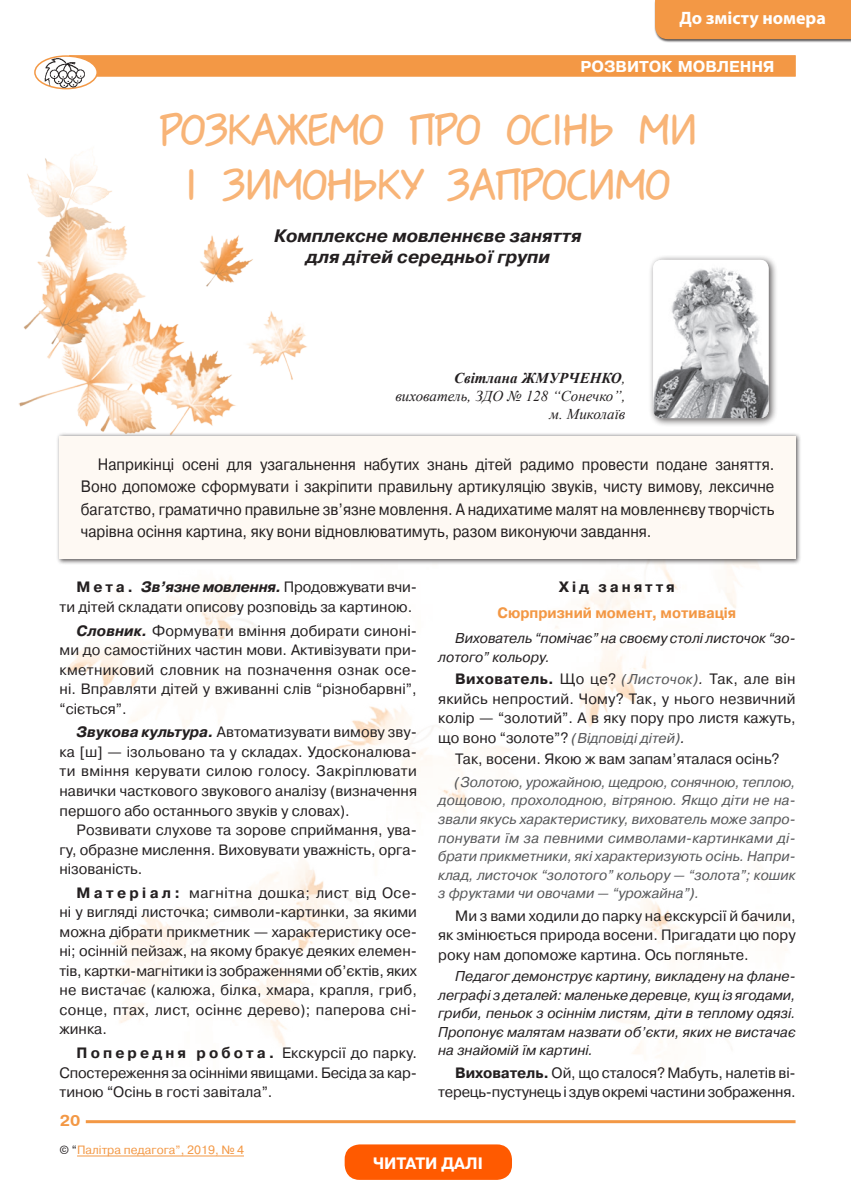
<style>
.page{position:relative;width:851px;height:1204px;background:#fff}
.page>*{position:absolute;margin:0;border:0;box-sizing:border-box;transform-origin:0 0}
.Head{font:46.5px/55.8px "Irina CTT";color:#f8b477;text-align:center}
.Head_sub{font:italic 700 18px/21px "Pragmatica C";color:#231f20;text-align:center}
.t1{font:700 18px "Myriad Pro";color:#fff}
.Врез{font:16.5px/22.5px "Pragmatica C";color:#231f20;text-align:justify;scale:.9 1}
.t2{font:700 16.5px "Pragmatica C";color:#fff}
.Body{font:15px/19.5px "Pragmatica C";color:#231f20;text-align:justify}
.Writer{font:italic 15px/18px "Times New Roman";color:#231f20;text-align:right}
.Главки{font:700 15px "Pragmatica C";color:#f39845;scale:.95 1}
.Rubr{font:700 15px "Ukrainian Pragmatica";color:#fff}
.Glavka_2{font:700 15px "Pragmatica C";letter-spacing:.2em;color:#231f20}
.t3{font:700 15px "Ukrainian Pragmatica";color:#f39845}
.Ремарка-речення{font:italic 14.25px/18.6px "Pragmatica C";color:#57585a;text-align:justify}
.Ремарка-речення-2{font:italic 14.25px/18.6px "Pragmatica C";color:#231f20}
.Body-2{font:italic 14.25px "Pragmatica C";color:#57585a}
.t4{font:12px "Pragmatica C";color:#f39845}
.s1{font-weight:700}
.s2{font-weight:700;font-style:italic}
.s3{font-style:italic;font-size:14.25px;color:#57585a}
.s4{font-style:italic}
.s5{font-style:normal;font-size:15px;color:#231f20}
.s6{font-size:15px;color:#231f20}
.s7{color:#231f20}
</style>
<div class="page">
<hr style="left:86px;top:1120px;width:709px;height:3px;background:#f39845">
<div style="left:69px;top:55px;width:726px;height:22px;background:#f39845;border:1px solid #f39845"></div>
<svg style="left:35px;top:56px;width:62px;height:33px"></svg>
<div style="left:34px;top:55px;width:64px;height:34px;border:2px solid #f39845;border-radius:50%"></div>
<img style="left:18px;top:152px;width:289px;height:280px">
<img style="left:65px;top:565px;width:726px;height:507px">
<img style="left:45px;top:58px;width:41px;height:30px">
<div style="left:647px;top:254px;width:131px;height:173px;background:#231f20;opacity:.75"></div>
<img style="left:653px;top:260px;width:115px;height:158px">
<div style="left:56px;top:432px;width:745px;height:133px;background:#231f20;opacity:.75"></div>
<div style="left:60px;top:435px;width:735px;height:123px;background:#fef9f3"></div>
<div style="left:654px;top:0;width:196px;height:43px;background:#231f20;opacity:.75"></div>
<div style="left:655px;top:0;width:195px;height:39px;background:#f39845"></div>
<hr style="left:77px;top:1155px;width:167px;height:1px;background:#f39845">
<div style="left:344px;top:1144px;width:168px;height:35px;background:#ff5a00;border-radius:15px"></div>
<p class="t1" style="left:679px;top:6px;width:148px">До змісту номера</p>
<p class="Rubr" style="left:580px;top:58px;width:195px">РОЗВИТОК МОВЛЕННЯ</p>
<p class="Head" style="left:159px;top:98px;width:539px">РОЗКАЖЕМО ПРО ОСІНЬ МИ<br>І ЗИМОНЬКУ ЗАПРОСИМО</p>
<p class="Head_sub" style="left:274px;top:225px;width:309px">Комплексне мовленнєве заняття для дітей середньої групи</p>
<p class="Writer" style="left:395px;top:368px;width:231px"><span class="s1">Світлана ЖМУРЧЕНКО</span>, вихователь, ЗДО № 128 “Сонечкоˮ,</p>
<p class="Writer" style="left:549px;top:404px;width:77px">м. Миколаїв</p>
<p class="Врез" style="left:81px;top:453px;width:772px;text-indent:17px">Наприкінці осені для узагальнення набутих знань дітей радимо провести подане заняття.<br>Воно допоможе сформувати і закріпити правильну артикуляцію звуків, чисту вимову, лексичне багатство, граматично правильне зв’язне мовлення. А надихатиме малят на мовленнєву творчість чарівна осіння картина, яку вони відновлюватимуть, разом виконуючи завдання.</p>
<p class="Body" style="left:60px;top:577px;width:359px;text-indent:17px"><span class="s1">М е т а .</span> <span class="s2">Зв’язне мовлення.</span> Продовжувати вчи&shy;ти дітей складати описову розповідь за картиною.</p>
<p class="Body" style="left:60px;top:620px;width:359px;text-indent:17px"><span class="s2">Словник.</span> Формувати вміння добирати синоні&shy;ми до самостійних частин мови. Активізувати при&shy;кметниковий словник на позначення ознак осе&shy;ні. Вправляти дітей у вживанні слів “різнобарвні”, “сіється”.</p>
<p class="Body" style="left:60px;top:722px;width:359px;text-indent:17px"><span class="s2">Звукова культура.</span> Автоматизувати вимову зву&shy;ка [ш] — ізольовано та у складах. Удосконалюва&shy;ти вміння керувати силою голосу. Закріплювати навички часткового звукового аналізу (визначення першого або останнього звуків у словах).</p>
<p class="Body" style="left:60px;top:820px;width:359px;text-indent:17px">Розвивати слухове та зорове сприймання, ува&shy;гу, образне мислення. Виховувати уважність, орга&shy;нізованість.</p>
<p class="Body" style="left:60px;top:882px;width:359px;text-indent:17px"><span class="s1">М а т е р і а л :</span> магнітна дошка; лист від Осе&shy;ні у вигляді листочка; символи-картинки, за якими можна дібрати прикметник — характеристику осе&shy;ні; осінній пейзаж, на якому бракує деяких елемен&shy;тів, картки-магнітики із зображеннями об’єктів, яких не вистачає (калюжа, білка, хмара, крапля, гриб, сонце, птах, лист, осіннє дерево); паперова сні&shy;жинка.</p>
<p class="Body" style="left:60px;top:1043px;width:359px;text-indent:17px"><span class="s1">Попередня робота.</span> Екскурсії допарку.<br>Спостереження за осінніми явищами. Бесіда за кар&shy;тиною “Осінь в гості завітала”.</p>
<p class="t3" style="left:60px;top:1112px;width:22px">20</p>
<p class="Glavka_2" style="left:559px;top:579px;width:117px">Хід заняття</p>
<p class="Главки" style="left:497px;top:604px;width:253px">Сюрпризний момент, мотивація</p>
<p class="Ремарка-речення-2" style="left:438px;top:629px;width:359px;text-indent:17px">Вихователь “помічає” на своєму столі листочок “зо&shy;лотого” кольору.</p>
<p class="Body" style="left:438px;top:669px;width:359px;text-indent:17px"><span class="s1">Вихователь.</span> Що це? <span class="s3">(Листочок)</span><span class="s4">.</span> Так, але він якийсь непростий. Чому? Так, у нього незвичний колір — “золотий”. А в яку пору про листя кажуть,</p>
<p class="Body-2" style="left:438px;top:730px;width:248px"><span class="s5">що воно “золоте”?</span> (Відповіді дітей)<span class="s6">.</span></p>
<p class="Body" style="left:455px;top:749px;width:326px">Так, восени. Якою ж вам запам’яталася осінь?</p>
<p class="Ремарка-речення" style="left:438px;top:772px;width:359px;text-indent:17px">(Золотою, урожайною, щедрою, сонячною, теплою, дощовою, прохолодною, вітряною. Якщо діти не на&shy;звали якусь характеристику, вихователь може запро&shy;понувати їм за певними символами-картинками ді&shy;брати прикметники, які характеризують осінь. Напри&shy;клад, листочок “золотого” кольору — “золота”; кошик з фруктами чи овочами — “урожайна”).</p>
<p class="Body" style="left:438px;top:905px;width:359px;text-indent:17px">Ми з вами ходили до парку на екскурсії й бачили, як змінюється природа восени. Пригадати цю пору року нам допоможе картина. Ось погляньте.</p>
<p class="Ремарка-речення-2" style="left:438px;top:967px;width:359px;text-align:justify;text-indent:17px">Педагог демонструє картину, викладену на флане&shy;леграфі з деталей: маленьке деревце, кущ із ягодами, гриби, пеньок з осіннім листям, діти в теплому одязі.<br>Пропонує малятам назвати об’єкти, яких не вистачає на знайомій їм картині.</p>
<p class="Body" style="left:438px;top:1062px;width:359px;text-align:right"><span class="s1">Вихователь.</span> Ой, що сталося? Мабуть, налетів ві&shy;терець-пустунець і здув окремі частини зображення.</p>
<p class="t4" style="left:59px;top:1142px;width:186px"><span class="s7">© “</span>Палітра педагога”, 2019, № 4</p>
<p class="t2" style="left:373px;top:1153px;width:111px">ЧИТАТИ ДАЛІ</p>
</div>
